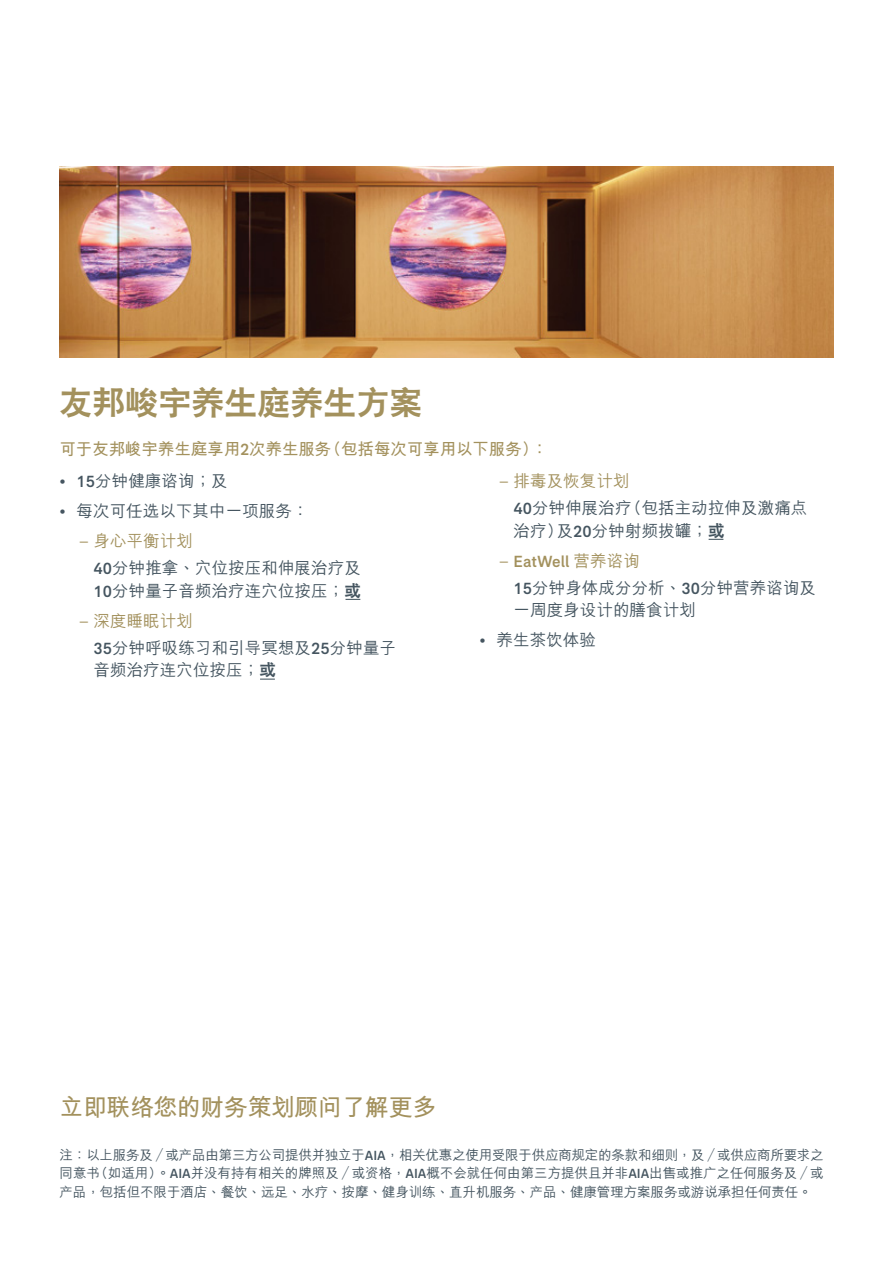
<style>
.page{position:relative;width:893px;height:1263px;background:#fff}
.page>*{position:absolute;margin:0;border:0;box-sizing:border-box;transform-origin:0 0}
.t1{font:800 33px "C Hei 2 HKS";color:#a3915d}
.t2{font:700 24px "M Hei HKS";letter-spacing:-.02em;color:#a3915d}
.t3{font:500 16.5px/27px "M Hei HKS";letter-spacing:.005em;color:#455560}
.t4{font:700 16.5px "M Hei HKS";letter-spacing:-.005em;color:#a3915d}
.t5{font:500 16.5px "AIA Everest";letter-spacing:.005em;color:#a3915d}
.t6{font:500 13.5px/18.8px "M Hei HKS";letter-spacing:-.005em;color:#455560;text-align:justify}
.s1{font-family:"AIA Everest";font-weight:500}
.s2{font-family:"AIA Everest";font-weight:400;color:#a3915d}
.s3{color:#a3915d}
.s4{font-family:"AIA Everest"}
.s5{font-family:"C Hei 2 HKS";font-weight:800}
.s6{font-weight:400}
.s7{font-family:"M Hei HKS"}
.s8{font-family:"AIA Everest";font-weight:400}
</style>
<div class="page">
<svg style="left:260px;top:679px;width:15px;height:1px"></svg>
<svg style="left:346px;top:599px;width:14px;height:1px"></svg>
<svg style="left:709px;top:539px;width:14px;height:1px"></svg>
<img style="left:60px;top:166px;width:773px;height:192px">
<h1 class="t1" style="left:60px;top:380px;width:364px">友邦峻宇養生庭養生方案</h1>
<p class="t4" style="left:60px;top:437px;width:490px">可於友邦峻宇養生庭享用<span class="s1">2</span>次養生服務（包括每次可享用以下服務）：</p>
<p class="t3" style="left:514px;top:466px;width:295px;text-indent:-15px"><span class="s2">–</span> <span class="s3">排毒及恢復計劃<br></span><span class="s4">40</span>分鐘伸展治療（包括主動拉伸及激痛點</p>
<p class="t3" style="left:514px;top:516px;width:212px">治療）及<span class="s4">20</span>分鐘射頻拔罐；<span class="s5">或</span></p>
<p class="t5" style="left:499px;top:551px;width:142px"><span class="s6">–</span> EatWell <span class="s7">營養諮詢</span></p>
<p class="t3" style="left:514px;top:575px;width:304px;line-height:22.5px"><span class="s4">15</span>分鐘身體成分分析、<span class="s4">30</span>分鐘營養諮詢及一週度身設計的膳食計劃</p>
<p class="t3" style="left:479px;top:625px;width:118px"><span class="s8">•</span> 養生茶飲體驗</p>
<p class="t3" style="left:60px;top:466px;width:170px"><span class="s8">•</span> <span class="s4">15</span>分鐘健康諮詢；及</p>
<p class="t3" style="left:60px;top:496px;width:251px"><span class="s8">•</span> 每次可任選以下其中一項服務：</p>
<p class="t3" style="left:94px;top:526px;width:269px;text-indent:-15px"><span class="s2">–</span> <span class="s3">身心平衡計劃<br></span><span class="s4">40</span>分鐘推拿、穴位按壓和伸展治療及</p>
<p class="t3" style="left:94px;top:576px;width:269px"><span class="s4">10</span>分鐘量子音頻治療連穴位按壓；<span class="s5">或</span></p>
<p class="t3" style="left:94px;top:606px;width:304px;text-indent:-15px"><span class="s2">–</span> <span class="s3">深度睡眠計劃<br></span><span class="s4">35</span>分鐘呼吸練習和引導冥想及<span class="s4">25</span>分鐘量子</p>
<p class="t3" style="left:94px;top:655px;width:184px">音頻治療連穴位按壓；<span class="s5">或</span></p>
<h2 class="t2" style="left:60px;top:1089px;width:378px">立即聯絡您的財務策劃顧問瞭解更多</h2>
<p class="t6" style="left:60px;top:1144px;width:766px">註：以上服務及／或產品由第三方公司提供並獨立於<span class="s4">AIA</span>，相關優惠之使用受限於供應商規定的條款和細則，及／或供應商所要求之同意書（如適用）。<span class="s4">AIA</span>並沒有持有相關的牌照及／或資格，<span class="s4">AIA</span>概不會就任何由第三方提供且並非<span class="s4">AIA</span>出售或推廣之任何服務及／或產品，包括但不限於酒店、餐飲、遠足、水療、按摩、健身訓練、直升機服務、產品、健康管理方案服務或遊說承擔任何責任。</p>
</div>
